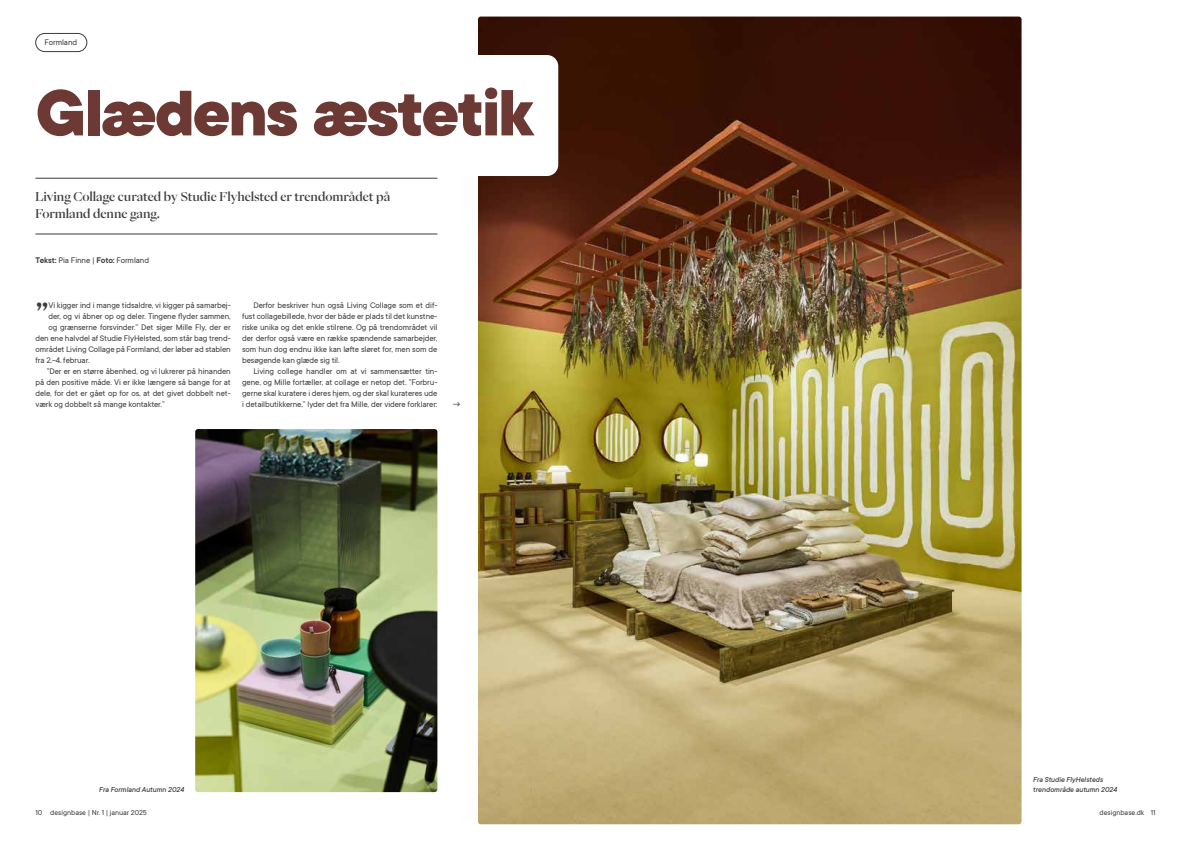
<style>
.page{position:relative;width:1191px;height:842px;background:#fff}
.page>*{position:absolute;margin:0;border:0;box-sizing:border-box;transform-origin:0 0}
.t1{font:800 72px "TT Commons";letter-spacing:-.03em;color:#6d3934}
.t2{font:43.9px "TT Commons";color:#3c3c3b}
.t3{font:500 12px/17px "PP Eiko";letter-spacing:-.005em;color:#3c3c3b}
.t4{font:9px/11px "TT Commons";letter-spacing:-.01em;color:#3c3c3b;text-align:justify}
.t5{font:italic 500 8px "TT Commons";letter-spacing:-.01em;color:#3c3c3b}
.t6{font:8px "TT Commons";color:#3c3c3b}
.s1{font-weight:600}
</style>
<div class="page">
<hr style="left:35px;top:178px;width:402px;height:1px;background:#3c3c3b">
<hr style="left:35px;top:234px;width:402px;height:1px;background:#3c3c3b">
<div style="left:35px;top:33px;width:52px;height:19px;border:1px solid #3c3c3b;border-radius:9px"></div>
<img style="left:478px;top:17px;width:543px;height:807px">
<div style="left:52px;top:55px;width:506px;height:121px;background:#fff;border-radius:11px"></div>
<img style="left:195px;top:429px;width:242px;height:363px">
<p class="t4" style="left:45px;top:37px;width:34px">Formland</p>
<h1 class="t1" style="left:35px;top:73px;width:500px">Glædens æstetik</h1>
<h3 class="t3" style="left:35px;top:188px;width:356px">Living Collage curated by Studie Flyhelsted er trendområdet på<br>Formland denne gang.</h3>
<p class="t4" style="left:35px;top:255px;width:115px"><span class="s1">Tekst:</span> Pia Finne | <span class="s1">Foto:</span> Formland</p>
<h2 class="t2" style="left:35px;top:293px;width:15px">”</h2>
<p class="t4" style="left:48px;top:300px;width:184px">Vi kigger ind i mange tidsaldre, vi kigger på samarbej-</p>
<p class="t4" style="left:48px;top:311px;width:184px">der, og vi åbner op og deler. Tingene flyder sammen,</p>
<p class="t4" style="left:48px;top:322px;width:184px">og grænserne forsvinder.” Det siger Mille Fly, der er</p>
<p class="t4" style="left:35px;top:333px;width:197px">den ene halvdel af Studie FlyHelsted, som står bag trend-</p>
<p class="t4" style="left:35px;top:344px;width:197px">området Living Collage på Formland, der løber ad stablen</p>
<p class="t4" style="left:35px;top:355px;width:56px">fra 2.-4. februar.</p>
<p class="t4" style="left:47px;top:366px;width:185px">”Der er en større åbenhed, og vi lukrerer på hinanden</p>
<p class="t4" style="left:35px;top:377px;width:197px">på den positive måde. Vi er ikke længere så bange for at</p>
<p class="t4" style="left:35px;top:388px;width:197px">dele, for det er gået op for os, at det givet dobbelt net-</p>
<p class="t4" style="left:35px;top:399px;width:131px">værk og dobbelt så mange kontakter.”</p>
<p class="t4" style="left:242px;top:300px;width:197px;text-indent:11px">Derfor beskriver hun også Living Collage som et dif&shy;fust collagebillede, hvor der både er plads til det kunstne&shy;riske unika og det enkle stilrene. Og på trendområdet vil der derfor også være en række spændende samarbejder, som hun dog endnu ikke kan løfte sløret for, men som de besøgende kan glæde sig til.</p>
<p class="t4" style="left:242px;top:366px;width:197px;text-indent:11px">Living college handler om at vi sammensætter tin&shy;gene, og Mille fortæller, at collage er netop det. ”Forbru&shy;gerne skal kuratere i deres hjem, og der skal kurateres ude i detailbutikkerne,” lyder det fra Mille, der videre forklarer:</p>
<p class="t4" style="left:452px;top:399px;width:10px">→</p>
<p class="t5" style="left:1033px;top:775px;width:72px">Fra Studie FlyHelsteds</p>
<p class="t5" style="left:99px;top:785px;width:86px">Fra Formland Autumn 2024</p>
<p class="t5" style="left:1033px;top:785px;width:86px">trendområde autumn 2024</p>
<p class="t6" style="left:35px;top:808px;width:113px">10 designbase | Nr. 1 | januar 2025</p>
<p class="t6" style="left:1099px;top:808px;width:58px">designbase.dk 11</p>
</div>
